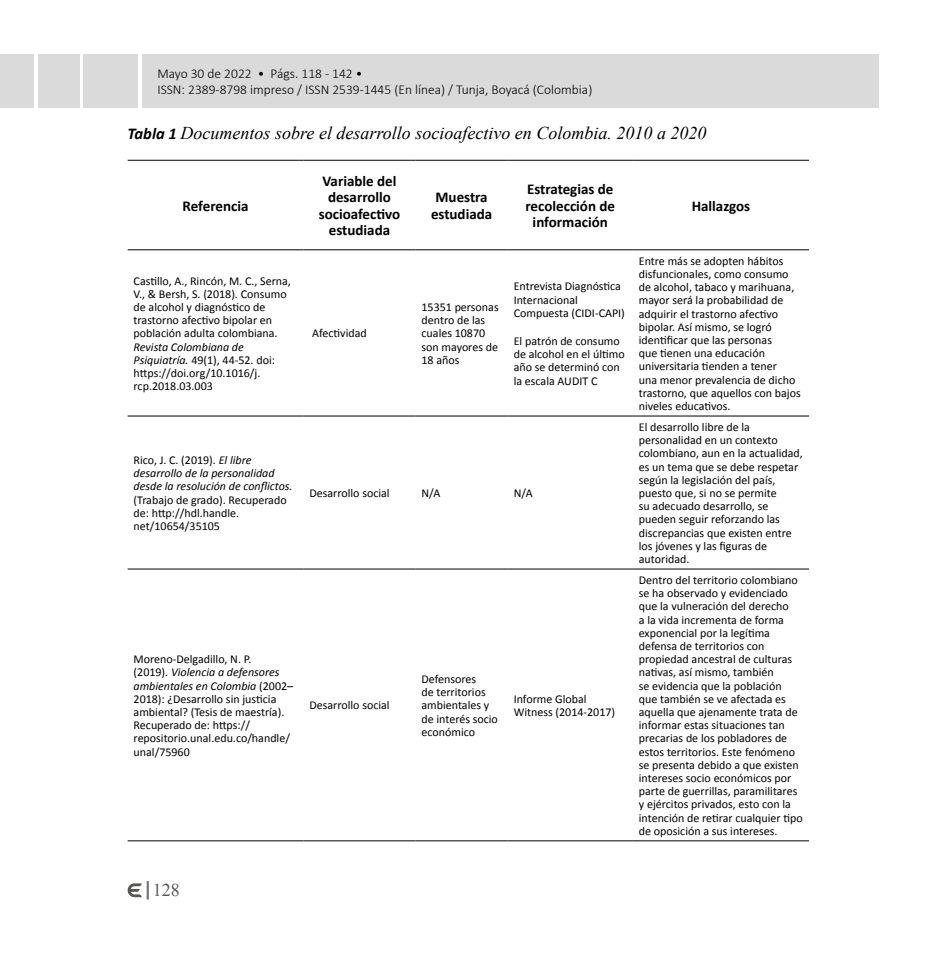
<style>
.page{position:relative;width:936px;height:978px;background:#fff}
.page>*{position:absolute;margin:0;border:0;box-sizing:border-box;transform-origin:0 0}
.t1{font:italic 18px "Times New Roman";color:#000}
.t2{font:18px "Times New Roman";color:#575756}
.t3{font:700 15px/16.5px "Calibri";color:#000;text-align:center}
.t4{font:300 13.5px/16.2px "Calibri";color:#000}
.t5{font:12px/13.2px "Calibri";color:#000}
.t6{font:italic 12px/13.2px "Calibri";color:#000}
.s1{font-family:"Calibri";font-weight:700;font-size:16.5px}
.s2{font-style:italic}
.s3{font-style:normal}
</style>
<div class="page">
<svg style="left:128px;top:881px;width:21px;height:18px"></svg>
<div style="left:38px;top:54px;width:41px;height:54px;background:#dadada"></div>
<div style="left:0;top:54px;width:34px;height:54px;background:#dadada"></div>
<div style="left:83px;top:54px;width:55px;height:54px;background:#dadada"></div>
<div style="left:142px;top:54px;width:736px;height:54px;background:#dadada"></div>
<hr style="left:128px;top:160px;width:175px;height:1px;background:#000">
<hr style="left:303px;top:160px;width:112px;height:1px;background:#000">
<hr style="left:415px;top:160px;width:92px;height:1px;background:#000">
<hr style="left:507px;top:160px;width:125px;height:1px;background:#000">
<hr style="left:632px;top:160px;width:177px;height:1px;background:#000">
<hr style="left:128px;top:840px;width:175px;height:1px;background:#000">
<hr style="left:303px;top:840px;width:112px;height:1px;background:#000">
<hr style="left:415px;top:840px;width:92px;height:1px;background:#000">
<hr style="left:507px;top:840px;width:125px;height:1px;background:#000">
<hr style="left:632px;top:840px;width:177px;height:1px;background:#000">
<hr style="left:128px;top:249px;width:175px;height:1px;background:#000">
<hr style="left:303px;top:249px;width:112px;height:1px;background:#000">
<hr style="left:415px;top:249px;width:92px;height:1px;background:#000">
<hr style="left:507px;top:249px;width:125px;height:1px;background:#000">
<hr style="left:632px;top:249px;width:177px;height:1px;background:#000">
<hr style="left:128px;top:416px;width:175px;height:1px;background:#000">
<hr style="left:303px;top:416px;width:112px;height:1px;background:#000">
<hr style="left:415px;top:416px;width:92px;height:1px;background:#000">
<hr style="left:507px;top:416px;width:125px;height:1px;background:#000">
<hr style="left:632px;top:416px;width:177px;height:1px;background:#000">
<hr style="left:128px;top:569px;width:175px;height:1px;background:#000">
<hr style="left:303px;top:569px;width:112px;height:1px;background:#000">
<hr style="left:415px;top:569px;width:92px;height:1px;background:#000">
<hr style="left:507px;top:569px;width:125px;height:1px;background:#000">
<hr style="left:632px;top:569px;width:177px;height:1px;background:#000">
<p class="t4" style="left:157px;top:64px;width:436px">Mayo 30 de 2022 • Págs. 118 - 142 •<br>ISSN: 2389-8798 impreso / ISSN 2539-1445 (En línea) / Tunja, Boyacá (Colombia)</p>
<h1 class="t1" style="left:128px;top:120px;width:580px"><span class="s1">Tabla 1</span> Documentos sobre el desarrollo socioafectivo en Colombia. 2010 a 2020</h1>
<p class="t3" style="left:183px;top:197px;width:67px">Referencia</p>
<p class="t5" style="left:134px;top:274px;width:159px">Castillo, A., Rincón, M. C., Serna,<br>V., &amp; Bersh, S. (2018). Consumo de alcohol y diagnóstico de trastorno afectivo bipolar en población adulta colombiana.</p>
<p class="t5" style="left:134px;top:340px;width:143px"><span class="s2">Revista Colombiana de<br>Psiquiatría.</span> 49(1), 44-52. doi: https://doi.org/10.1016/j. rcp.2018.03.003</p>
<p class="t6" style="left:134px;top:453px;width:160px"><span class="s3">Rico, J. C. (2019).</span> El libre desarrollo de la personalidad desde la resolución de conflictos.</p>
<p class="t5" style="left:134px;top:493px;width:154px">(Trabajo de grado). Recuperado de: http://hdl.handle. net/10654/35105</p>
<p class="t5" style="left:134px;top:653px;width:161px">Moreno-Delgadillo, N. P.<br>(2019). <span class="s2">Violencia a defensores ambientales en Colombia</span> (2002–<br>2018): ¿Desarrollo sin justicia ambiental? (Tesis de maestría).<br>Recuperado de: https:// repositorio.unal.edu.co/handle/ unal/75960</p>
<p class="t3" style="left:319px;top:173px;width:83px">Variable del desarrollo socioafectivo estudiada</p>
<p class="t5" style="left:312px;top:327px;width:56px">Afectividad</p>
<p class="t3" style="left:431px;top:189px;width:63px">Muestra estudiada</p>
<p class="t3" style="left:525px;top:181px;width:91px">Estrategias de recolección de información</p>
<p class="t5" style="left:421px;top:300px;width:79px">15351 personas dentro de las cuales 10870 son mayores de<br>18 años</p>
<p class="t5" style="left:513px;top:280px;width:113px">Entrevista Diagnóstica<br>Internacional<br>Compuesta (CIDI-CAPI)</p>
<p class="t5" style="left:513px;top:334px;width:112px">El patrón de consumo de alcohol en el último año se determinó con la escala AUDIT C</p>
<p class="t5" style="left:309px;top:486px;width:82px">Desarrollo social</p>
<p class="t5" style="left:421px;top:486px;width:20px">N/A</p>
<p class="t5" style="left:513px;top:486px;width:20px">N/A</p>
<p class="t5" style="left:309px;top:699px;width:82px">Desarrollo social</p>
<p class="t5" style="left:421px;top:672px;width:78px">Defensores<br>de territorios ambientales y de interés socio económico</p>
<p class="t5" style="left:513px;top:692px;width:103px">Informe Global<br>Witness (2014-2017)</p>
<p class="t3" style="left:691px;top:197px;width:60px">Hallazgos</p>
<p class="t5" style="left:638px;top:254px;width:163px">Entre más se adopten hábitos disfuncionales, como consumo de alcohol, tabaco y marihuana, mayor será la probabilidad de adquirir el trastorno afectivo bipolar. Así mismo, se logró identificar que las personas<br>que tienen una educación universitaria tienden a tener<br>una menor prevalencia de dicho trastorno, que aquellos con bajos niveles educativos.</p>
<p class="t5" style="left:638px;top:420px;width:165px">El desarrollo libre de la personalidad en un contexto colombiano, aun en la actualidad, es un tema que se debe respetar según la legislación del país, puesto que, si no se permite<br>su adecuado desarrollo, se pueden seguir reforzando las discrepancias que existen entre los jóvenes y las figuras de autoridad.</p>
<p class="t5" style="left:638px;top:573px;width:165px">Dentro del territorio colombiano se ha observado y evidenciado que la vulneración del derecho<br>a la vida incrementa de forma exponencial por la legítima defensa de territorios con propiedad ancestral de culturas nativas, así mismo, también<br>se evidencia que la población que también se ve afectada es aquella que ajenamente trata de informar estas situaciones tan precarias de los pobladores de estos territorios. Este fenómeno se presenta debido a que existen intereses socio económicos por parte de guerrillas, paramilitares y ejércitos privados, esto con la intención de retirar cualquier tipo de oposición a sus intereses.</p>
<h1 class="t2" style="left:153px;top:878px;width:28px">128</h1>
</div>
